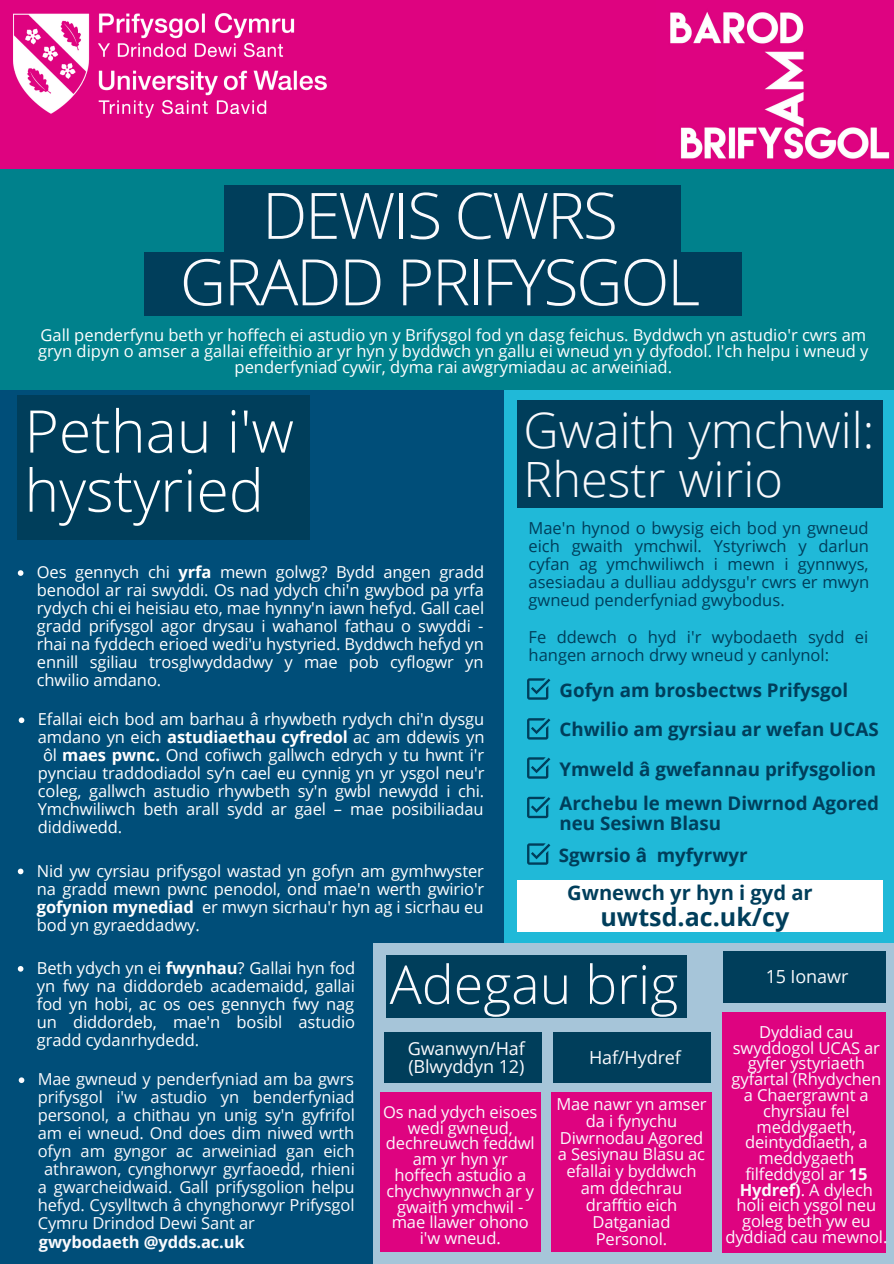
<style>
.page{position:relative;width:894px;height:1264px;background:#fff}
.page>*{position:absolute;margin:0;border:0;box-sizing:border-box;transform-origin:0 0}
.t1{font:300 64.05px "Open Sans";letter-spacing:-.035em;color:#fafafd}
.t2{font:300 58.8px/59.1px "Open Sans";color:#fff}
.t3{font:300 53.55px "Open Sans";color:#fafafd}
.t4{font:300 48.6px "Open Sans";color:#fafafd}
.t5{font:700 25.05px "Open Sans";color:#003e5b}
.t6{font:700 20.1px "Open Sans";color:#003e5b}
.t7{font:700 18.75px/20.2px "Open Sans";color:#003e5b}
.t8{font:18px/18px "Open Sans";letter-spacing:-.005em;color:#fafafd}
.t9{font:16.5px/18px "Open Sans";letter-spacing:-.005em;color:#fff;text-align:justify}
.t10{font:16.5px/15.8px "Open Sans";letter-spacing:-.005em;color:#fafafd;text-align:center}
.t11{font:16.5px/18px "Open Sans";color:#003e5b;text-align:justify}
.t12{font:700 16.5px "Open Sans";letter-spacing:-.005em;color:#fafafd}
.s1{font-weight:700}
</style>
<div class="page">
<div style="left:0;top:0;width:893px;height:1263px;background:#004e79"></div>
<div style="left:372px;top:943px;width:521px;height:320px;background:#a6c5d9"></div>
<div style="left:380px;top:1092px;width:160px;height:159px;background:#de0380"></div>
<div style="left:551px;top:1092px;width:160px;height:159px;background:#de0380"></div>
<div style="left:504px;top:389px;width:389px;height:553px;background:#20b9d8"></div>
<div style="left:0;top:168px;width:893px;height:221px;background:#00818c"></div>
<div style="left:0;top:0;width:893px;height:169px;background:#de0380"></div>
<img style="left:13px;top:13px;width:313px;height:105px">
<div style="left:224px;top:185px;width:457px;height:67px;background:#003e5b"></div>
<div style="left:144px;top:252px;width:597px;height:63px;background:#003e5b"></div>
<div style="left:18px;top:395px;width:292px;height:144px;background:#003e5b"></div>
<div style="left:386px;top:955px;width:300px;height:62px;background:#003e5b"></div>
<div style="left:516px;top:400px;width:366px;height:108px;background:#003e5b"></div>
<div style="left:384px;top:1031px;width:158px;height:51px;background:#003e5b"></div>
<div style="left:553px;top:1031px;width:158px;height:51px;background:#003e5b"></div>
<svg style="left:527px;top:678px;width:23px;height:21px"></svg>
<svg style="left:527px;top:718px;width:23px;height:21px"></svg>
<div style="left:516px;top:880px;width:366px;height:51px;background:#fff"></div>
<svg style="left:527px;top:757px;width:23px;height:21px"></svg>
<svg style="left:527px;top:796px;width:23px;height:22px"></svg>
<svg style="left:527px;top:843px;width:23px;height:21px"></svg>
<div style="left:722px;top:951px;width:163px;height:51px;background:#003e5b"></div>
<div style="left:722px;top:1012px;width:163px;height:240px;background:#de0380"></div>
<img style="left:670px;top:12px;width:220px;height:147px">
<svg style="left:18px;top:570px;width:5px;height:6px"></svg>
<svg style="left:19px;top:717px;width:5px;height:6px"></svg>
<svg style="left:18px;top:868px;width:5px;height:6px"></svg>
<svg style="left:18px;top:966px;width:5px;height:5px"></svg>
<svg style="left:19px;top:1077px;width:5px;height:6px"></svg>
<p class="t1" style="left:262px;top:170px;width:357px">DEWIS CWRS</p>
<p class="t1" style="left:180px;top:237px;width:521px">GRADD PRIFYSGOL</p>
<p class="t9" style="left:38px;top:327px;width:831px;line-height:15.8px;text-align:center">Gall penderfynu beth yr hoffech ei astudio yn y Brifysgol fod yn dasg feichus. Byddwch yn astudio'r cwrs am gryn dipyn o amser a gallai effeithio ar yr hyn y byddwch yn gallu ei wneud yn y dyfodol. I'ch helpu i wneud y penderfyniad cywir, dyma rai awgrymiadau ac arweiniad.</p>
<p class="t2" style="left:24px;top:400px;width:271px">Pethau i'w hystyried</p>
<p class="t9" style="left:37px;top:562px;width:448px">Oes gennych chi <span class="s1">yrfa</span> mewn golwg? Bydd angen gradd benodol ar rai swyddi. Os nad ydych chi'n gwybod pa yrfa rydych chi ei heisiau eto, mae hynny'n iawn hefyd. Gall cael gradd prifysgol agor drysau i wahanol fathau o swyddi - rhai na fyddech erioed wedi'u hystyried. Byddwch hefyd yn ennill sgiliau trosglwyddadwy y mae pob cyflogwr yn chwilio amdano.</p>
<p class="t9" style="left:38px;top:710px;width:448px">Efallai eich bod am barhau â rhywbeth rydych chi'n dysgu</p>
<p class="t9" style="left:38px;top:728px;width:448px">amdano yn eich <span class="s1">astudiaethau cyfredol</span> ac am ddewis yn</p>
<p class="t9" style="left:43px;top:746px;width:442px">ôl <span class="s1">maes pwnc.</span> Ond cofiwch gallwch edrych y tu hwnt i'r</p>
<p class="t9" style="left:38px;top:764px;width:448px">pynciau traddodiadol sy’n cael eu cynnig yn yr ysgol neu'r</p>
<p class="t9" style="left:38px;top:782px;width:448px">coleg, gallwch astudio rhywbeth sy'n gwbl newydd i chi.</p>
<p class="t9" style="left:38px;top:800px;width:447px">Ymchwiliwch beth arall sydd ar gael – mae posibiliadau</p>
<p class="t9" style="left:38px;top:818px;width:86px">diddiwedd.</p>
<p class="t9" style="left:37px;top:861px;width:449px">Nid yw cyrsiau prifysgol wastad yn gofyn am gymhwyster na gradd mewn pwnc penodol, ond mae'n werth gwirio'r <span class="s1">gofynion mynediad</span> er mwyn sicrhau'r hyn ag i sicrhau eu bod yn gyraeddadwy.</p>
<p class="t4" style="left:523px;top:396px;width:352px">Gwaith ymchwil:</p>
<p class="t4" style="left:523px;top:445px;width:261px">Rhestr wirio</p>
<p class="t11" style="left:528px;top:519px;width:342px">Mae'n hynod o bwysig eich bod yn gwneud eich gwaith ymchwil. Ystyriwch y darlun cyfan ag ymchwiliwch i mewn i gynnwys, asesiadau a dulliau addysgu'r cwrs er mwyn gwneud penderfyniad gwybodus.</p>
<p class="t11" style="left:528px;top:627px;width:341px">Fe ddewch o hyd i'r wybodaeth sydd ei hangen arnoch drwy wneud y canlynol:</p>
<p class="t7" style="left:559px;top:679px;width:290px">Gofyn am brosbectws Prifysgol</p>
<p class="t7" style="left:559px;top:718px;width:320px">Chwilio am gyrsiau ar wefan UCAS</p>
<p class="t7" style="left:559px;top:758px;width:318px">Ymweld â gwefannau prifysgolion</p>
<p class="t7" style="left:559px;top:792px;width:321px">Archebu le mewn Diwrnod Agored neu Sesiwn Blasu</p>
<p class="t7" style="left:558px;top:844px;width:190px">Sgwrsio â myfyrwyr</p>
<p class="t6" style="left:567px;top:878px;width:247px">Gwnewch yr hyn i gyd ar</p>
<p class="t5" style="left:600px;top:899px;width:190px">uwtsd.ac.uk/cy</p>
<p class="t9" style="left:37px;top:958px;width:319px">Beth ydych yn ei <span class="s1">fwynhau</span>? Gallai hyn fod yn fwy na diddordeb academaidd, gallai fod yn hobi, ac os oes gennych fwy nag un diddordeb, mae'n bosibl astudio gradd cydanrhydedd.</p>
<p class="t10" style="left:38px;top:1070px;width:318px">Mae gwneud y penderfyniad am ba gwrs</p>
<p class="t10" style="left:38px;top:1089px;width:318px">prifysgol i'w astudio yn benderfyniad</p>
<p class="t10" style="left:38px;top:1107px;width:318px">personol, a chithau yn unig sy'n gyfrifol</p>
<p class="t10" style="left:38px;top:1125px;width:318px">am ei wneud. Ond does dim niwed wrth</p>
<p class="t10" style="left:38px;top:1143px;width:318px">ofyn am gyngor ac arweiniad gan eich</p>
<p class="t10" style="left:44px;top:1161px;width:312px">athrawon, cynghorwyr gyrfaoedd, rhieni</p>
<p class="t10" style="left:38px;top:1179px;width:318px">a gwarcheidwaid. Gall prifysgolion helpu</p>
<p class="t10" style="left:38px;top:1197px;width:318px">hefyd. Cysylltwch â chynghorwyr Prifysgol</p>
<p class="t10" style="left:38px;top:1215px;width:218px">Cymru Drindod Dewi Sant ar</p>
<p class="t12" style="left:39px;top:1229px;width:207px">gwybodaeth @ydds.ac.uk</p>
<p class="t3" style="left:389px;top:946px;width:290px">Adegau brig</p>
<p class="t8" style="left:407px;top:1038px;width:119px">Gwanwyn/Haf (Blwyddyn 12)</p>
<p class="t8" style="left:589px;top:1047px;width:93px">Haf/Hydref</p>
<p class="t10" style="left:383px;top:1103px;width:156px">Os nad ydych eisoes wedi gwneud, dechreuwch feddwl am yr hyn yr hoffech astudio a chychwynnwch ar y gwaith ymchwil - mae llawer ohono i'w wneud.</p>
<p class="t10" style="left:556px;top:1094px;width:152px;line-height:17px">Mae nawr yn amser da i fynychu<br>Diwrnodau Agored a Sesiynau Blasu ac efallai y byddwch am ddechrau drafftio eich<br>Datganiad<br>Personol.</p>
<p class="t8" style="left:765px;top:967px;width:84px">15 Ionawr</p>
<p class="t10" style="left:725px;top:1023px;width:163px">Dyddiad cau swyddogol UCAS ar gyfer ystyriaeth gyfartal (Rhydychen a Chaergrawnt a chyrsiau fel meddygaeth, deintyddiaeth, a meddygaeth filfeddygol ar <span class="s1">15<br>Hydref)</span>. A dylech holi eich ysgol neu goleg beth yw eu dyddiad cau mewnol.</p>
<p class="t10" style="left:725px;top:1104px;width:156px;line-height:17px">The official UCAS deadline for equal consideration (some on <span class="s1">15 October</span>). You should check with your school or college when their internal deadline is.</p>
</div>
